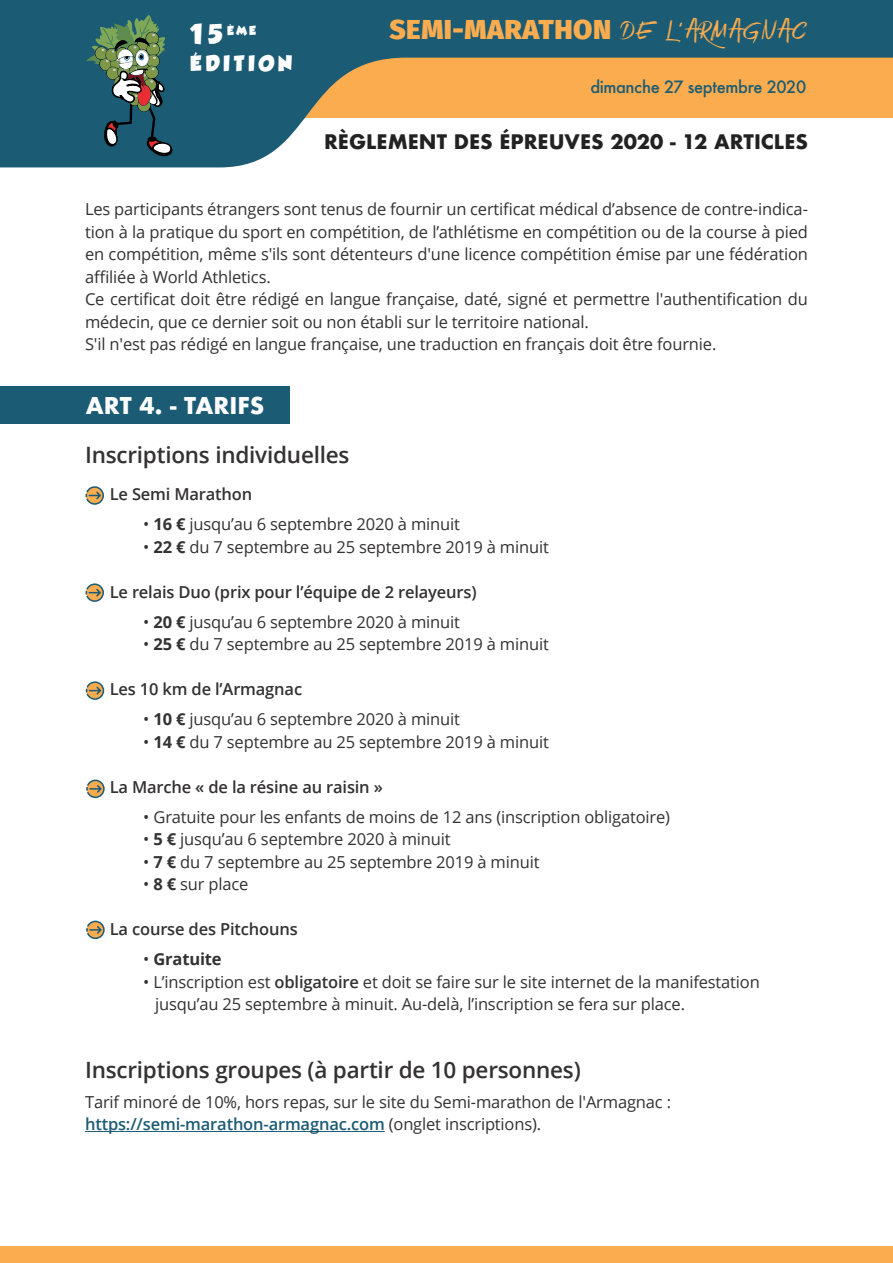
<style>
.page{position:relative;width:893px;height:1263px;background:#fff}
.page>*{position:absolute;margin:0;border:0;box-sizing:border-box;transform-origin:0 0}
.t1{font:800 27.3px "Fira Sans";letter-spacing:.02em;color:#faac4e}
.t2{font:600 22.5px "Open Sans";letter-spacing:-.01em;color:#333132}
.t3{font:700 22.5px "Futura";color:#fff}
.t4{font:700 19.5px "Futura";color:#222}
.t5{font:19.2px "GROBOLD";letter-spacing:.2em;color:#fff}
.t6{font:16.5px/22.5px "Open Sans";letter-spacing:-.01em;color:#333132}
.t7{font:600 16.5px "Open Sans";letter-spacing:-.01em;color:#333132}
.t8{font:500 16.5px "Futura";letter-spacing:-.025em;color:#1d5d73}
.t9{font:700 16.5px "Open Sans";letter-spacing:-.01em;color:#333132}
.t10{font:11.55px "GROBOLD";color:#fff}
.s1{font-size:24.9px}
.s2{font-family:"Sidney DEMO Rough";font-weight:400;font-size:19.2px}
.s3{font-weight:700}
.s4{font-weight:400}
.s5{font-weight:600}
.s6{font-weight:600;color:#1c5b74}
</style>
<div class="page">
<svg style="left:0;top:0;width:893px;height:167px;fill:#1b5b74"></svg>
<div style="left:0;top:1246px;width:893px;height:17px;background:#fbac4f"></div>
<svg style="left:86px;top:15px;width:87px;height:143px;background:#436b6a"></svg>
<div style="left:0;top:387px;width:289px;height:37px;background:#1b5b74"></div>
<hr style="left:85px;top:1131px;width:300px;height:1px;background:#1c5b74">
<svg style="left:86px;top:681px;width:18px;height:19px"></svg>
<svg style="left:86px;top:583px;width:18px;height:19px"></svg>
<svg style="left:86px;top:486px;width:18px;height:19px"></svg>
<svg style="left:86px;top:780px;width:19px;height:18px"></svg>
<svg style="left:86px;top:921px;width:19px;height:18px"></svg>
<p class="t10" style="left:190px;top:24px;width:67px"><span class="s1">15</span> ÈME</p>
<h1 class="t1" style="left:389px;top:10px;width:420px">SEMI-MARATHON <span class="s2">DE L’ARMAGNAC</span></h1>
<p class="t5" style="left:190px;top:52px;width:104px">ÉDITION</p>
<p class="t8" style="left:590px;top:76px;width:217px">dimanche 27 septembre 2020</p>
<p class="t4" style="left:324px;top:127px;width:485px">RÈGLEMENT DES ÉPREUVES 2020 - 12 ARTICLES</p>
<p class="t6" style="left:85px;top:197px;width:724px">Les participants étrangers sont tenus de fournir un certificat médical d’absence de contre-indica&shy;tion à la pratique du sport en compétition, de l’athlétisme en compétition ou de la course à pied en compétition, même s'ils sont détenteurs d'une licence compétition émise par une fédération affiliée à World Athletics.<br>Ce certificat doit être rédigé en langue française, daté, signé et permettre l'authentification du médecin, que ce dernier soit ou non établi sur le territoire national.<br>S'il n'est pas rédigé en langue française, une traduction en français doit être fournie.</p>
<h2 class="t3" style="left:86px;top:389px;width:180px">ART 4. - TARIFS</h2>
<h2 class="t2" style="left:85px;top:439px;width:266px">Inscriptions individuelles</h2>
<p class="t7" style="left:110px;top:483px;width:144px">Le Semi Marathon</p>
<p class="t6" style="left:143px;top:512px;width:318px">• <span class="s3">16 €</span> jusqu’au 6 septembre 2020 à minuit</p>
<p class="t6" style="left:143px;top:535px;width:407px">• <span class="s3">22 €</span> du 7 septembre au 25 septembre 2019 à minuit</p>
<p class="t7" style="left:110px;top:580px;width:368px">Le relais Duo (prix pour l’équipe de 2 relayeurs)</p>
<p class="t6" style="left:143px;top:610px;width:318px">• <span class="s3">20 €</span> jusqu’au 6 septembre 2020 à minuit</p>
<p class="t6" style="left:143px;top:632px;width:407px">• <span class="s3">25 €</span> du 7 septembre au 25 septembre 2019 à minuit</p>
<p class="t7" style="left:110px;top:678px;width:194px">Les 10 km de l’Armagnac</p>
<p class="t6" style="left:143px;top:707px;width:318px">• <span class="s3">10 €</span> jusqu’au 6 septembre 2020 à minuit</p>
<p class="t6" style="left:143px;top:730px;width:407px">• <span class="s3">14 €</span> du 7 septembre au 25 septembre 2019 à minuit</p>
<p class="t7" style="left:110px;top:775px;width:275px">La Marche « de la résine au raisin »</p>
<p class="t6" style="left:143px;top:805px;width:528px">• Gratuite pour les enfants de moins de 12 ans (inscription obligatoire)</p>
<p class="t6" style="left:143px;top:827px;width:309px">• <span class="s3">5 €</span> jusqu’au 6 septembre 2020 à minuit</p>
<p class="t6" style="left:143px;top:850px;width:398px">• <span class="s3">7 €</span> du 7 septembre au 25 septembre 2019 à minuit</p>
<p class="t6" style="left:143px;top:872px;width:107px">• <span class="s3">8 €</span> sur place</p>
<p class="t7" style="left:110px;top:918px;width:189px">La course des Pitchouns</p>
<p class="t9" style="left:143px;top:947px;width:80px"><span class="s4">•</span> Gratuite</p>
<p class="t6" style="left:155px;top:970px;width:606px;text-indent:-12px">• L’inscription est <span class="s5">obligatoire</span> et doit se faire sur le site internet de la manifestation jusqu’au 25 septembre à minuit. Au-delà, l’inscription se fera sur place.</p>
<h2 class="t2" style="left:85px;top:1054px;width:497px">Inscriptions groupes (à partir de 10 personnes)</h2>
<p class="t6" style="left:85px;top:1090px;width:588px">Tarif minoré de 10%, hors repas, sur le site du Semi-marathon de l'Armagnac : <span class="s6">https://semi-marathon-armagnac.com</span> (onglet inscriptions).</p>
</div>
